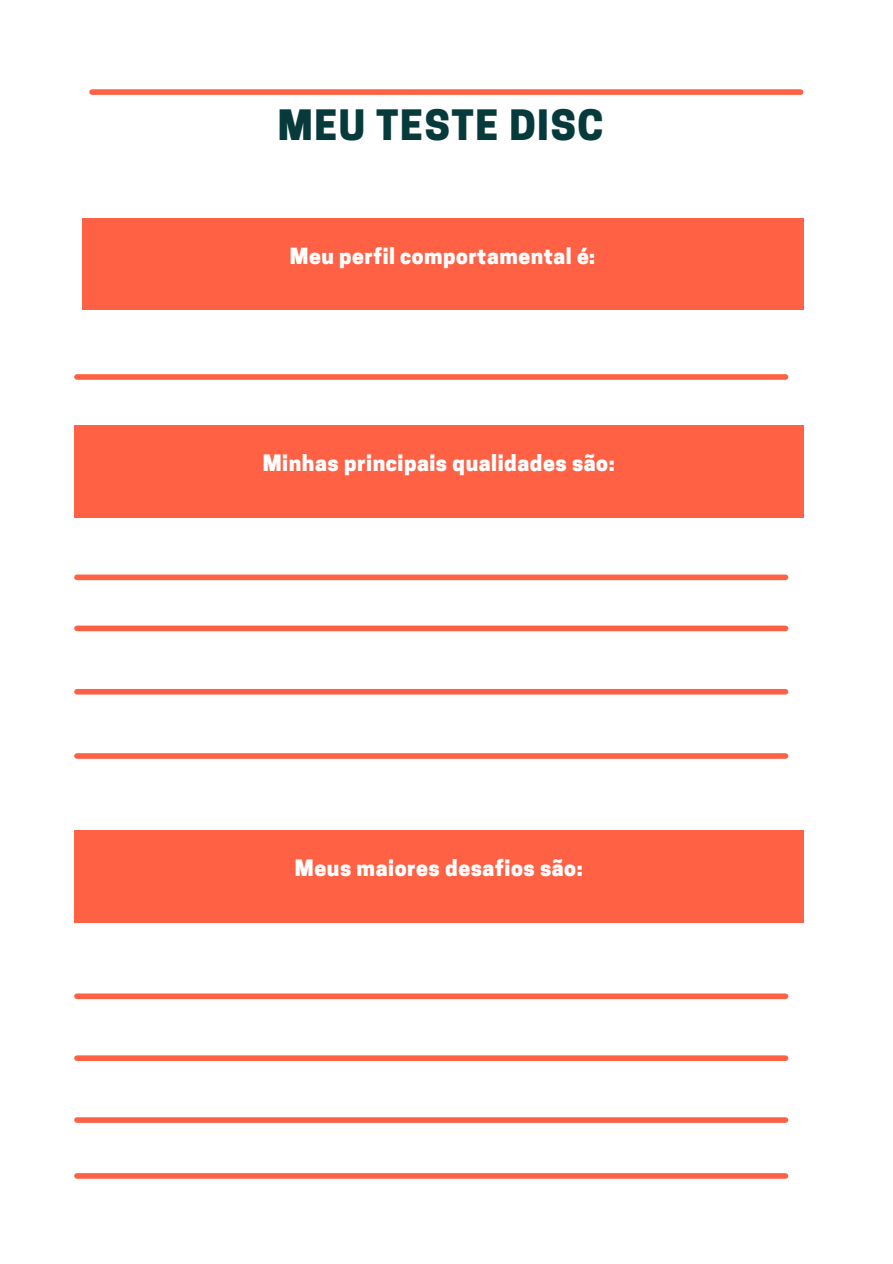
<style>
.page{position:relative;width:893px;height:1264px;background:#fff}
.page>*{position:absolute;margin:0;border:0;box-sizing:border-box;transform-origin:0 0}
.t1{font:800 39.3px "Cooper Hewitt";letter-spacing:.04em;color:#073a3b}
.t2{font:800 21.15px "Cooper Hewitt";letter-spacing:.025em;color:#fff}
.t3{font:800 21px "Cooper Hewitt";letter-spacing:.025em;color:#fff}
</style>
<div class="page">
<div style="left:92px;top:89px;width:708px;height:6px;background:#ff6145"></div>
<div style="left:82px;top:218px;width:721px;height:92px;background:#ff6145"></div>
<div style="left:74px;top:425px;width:729px;height:92px;background:#ff6145"></div>
<div style="left:74px;top:830px;width:729px;height:92px;background:#ff6145"></div>
<div style="left:77px;top:374px;width:708px;height:6px;background:#ff6145"></div>
<div style="left:77px;top:574px;width:708px;height:6px;background:#ff6145"></div>
<div style="left:77px;top:625px;width:708px;height:6px;background:#ff6145"></div>
<div style="left:77px;top:689px;width:708px;height:5px;background:#ff6145"></div>
<div style="left:77px;top:753px;width:708px;height:5px;background:#ff6145"></div>
<div style="left:77px;top:993px;width:708px;height:6px;background:#ff6145"></div>
<div style="left:77px;top:1055px;width:708px;height:5px;background:#ff6145"></div>
<div style="left:77px;top:1117px;width:708px;height:5px;background:#ff6145"></div>
<div style="left:77px;top:1173px;width:708px;height:5px;background:#ff6145"></div>
<h1 class="t1" style="left:278px;top:111px;width:327px">MEU TESTE DISC</h1>
<p class="t3" style="left:290px;top:248px;width:307px">Meu perfil comportamental é:</p>
<p class="t2" style="left:263px;top:454px;width:353px">Minhas principais qualidades são:</p>
<p class="t2" style="left:295px;top:860px;width:289px">Meus maiores desafios são:</p>
</div>
